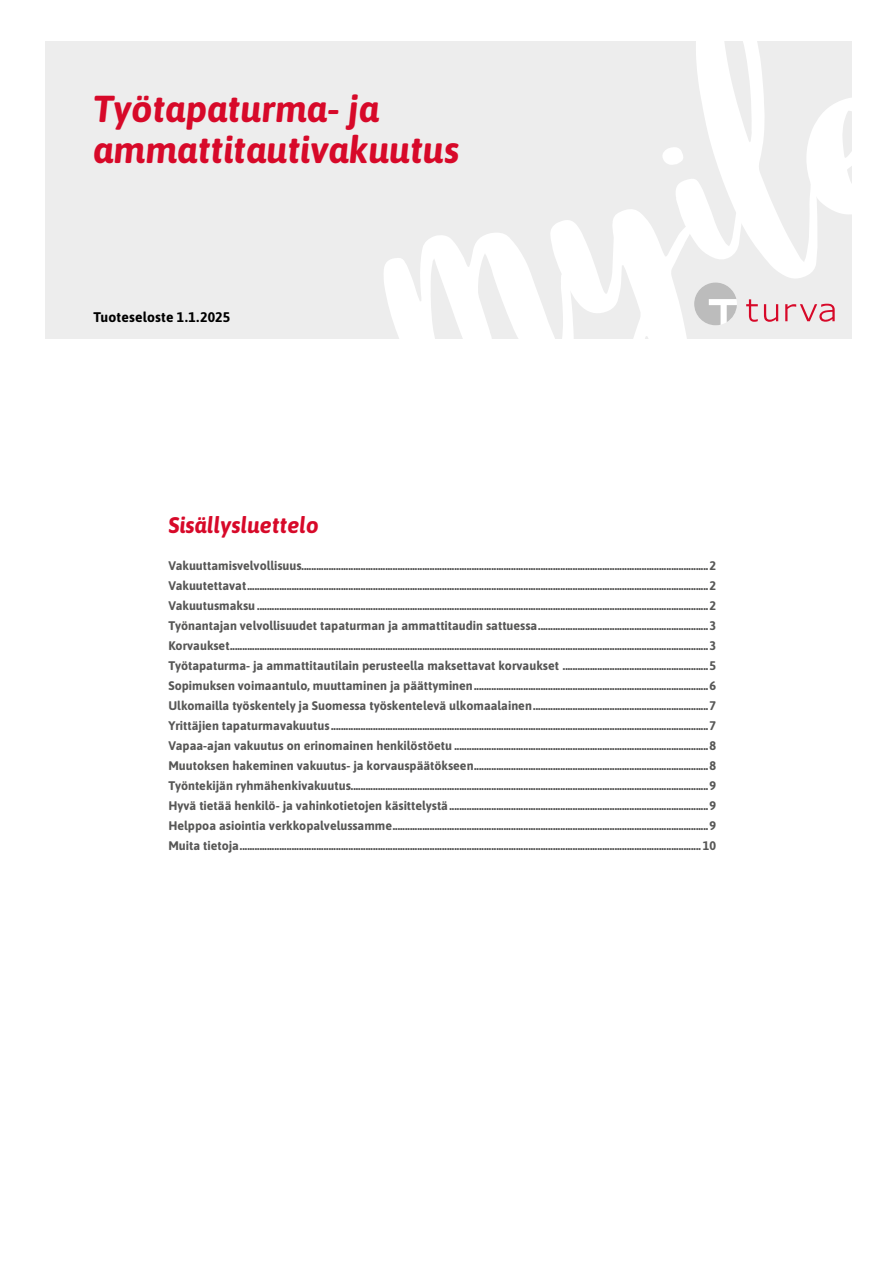
<style>
.page{position:relative;width:893px;height:1263px;background:#fff}
.page>*{position:absolute;margin:0;border:0;box-sizing:border-box;transform-origin:0 0}
.H1_Kansi_Otsikko{font:italic 700 37.5px/40.5px "Asap";color:#d70929}
.Sisällysl_Otsikko{font:italic 700 22.5px "Asap";color:#d70929}
.Kansi_leipis_bold{font:700 13.95px "Asap";letter-spacing:.01em;color:#000}
.t1{font:700 12.45px "Asap";color:#575756}
</style>
<div class="page">
<div style="left:45px;top:42px;width:807px;height:297px;background:#ededed"></div>
<svg style="left:383px;top:41px;width:469px;height:298px"></svg>
<h1 class="H1_Kansi_Otsikko" style="left:94px;top:87px;width:368px">Työtapaturma- ja ammattitautivakuutus</h1>
<p class="Kansi_leipis_bold" style="left:94px;top:307px;width:138px">Tuoteseloste 1.1.2025</p>
<p class="Sisällysl_Otsikko" style="left:168px;top:510px;width:152px">Sisällysluettelo</p>
<p class="t1" style="left:168px;top:557px;width:549px">Vakuuttamisvelvollisuus.....................................................................................................................................................................2</p>
<p class="t1" style="left:168px;top:577px;width:549px">Vakuutettavat...........................................................................................................................................................................................2</p>
<p class="t1" style="left:168px;top:597px;width:549px">Vakuutusmaksu .......................................................................................................................................................................................2</p>
<p class="t1" style="left:168px;top:617px;width:549px">Työnantajan velvollisuudet tapaturman ja ammattitaudin sattuessa.....................................................................3</p>
<p class="t1" style="left:168px;top:637px;width:549px">Korvaukset..................................................................................................................................................................................................3</p>
<p class="t1" style="left:168px;top:657px;width:549px">Työtapaturma- ja ammattitautilain perusteella maksettavat korvaukset ...........................................................5</p>
<p class="t1" style="left:168px;top:677px;width:549px">Sopimuksen voimaantulo, muuttaminen ja päättyminen...............................................................................................6</p>
<p class="t1" style="left:168px;top:697px;width:549px">Ulkomailla työskentely ja Suomessa työskentelevä ulkomaalainen.......................................................................7</p>
<p class="t1" style="left:168px;top:717px;width:549px">Yrittäjien tapaturmavakuutus .........................................................................................................................................................7</p>
<p class="t1" style="left:168px;top:737px;width:549px">Vapaa-ajan vakuutus on erinomainen henkilöstöetu .......................................................................................................8</p>
<p class="t1" style="left:168px;top:757px;width:549px">Muutoksen hakeminen vakuutus- ja korvauspäätökseen...............................................................................................8</p>
<p class="t1" style="left:168px;top:777px;width:549px">Työntekijän ryhmähenkivakuutus.................................................................................................................................................9</p>
<p class="t1" style="left:168px;top:797px;width:549px">Hyvä tietää henkilö- ja vahinkotietojen käsittelystä.........................................................................................................9</p>
<p class="t1" style="left:168px;top:817px;width:549px">Helppoa asiointia verkkopalvelussamme................................................................................................................................9</p>
<p class="t1" style="left:168px;top:837px;width:549px">Muita tietoja........................................................................................................................................................................................... 10</p>
</div>
